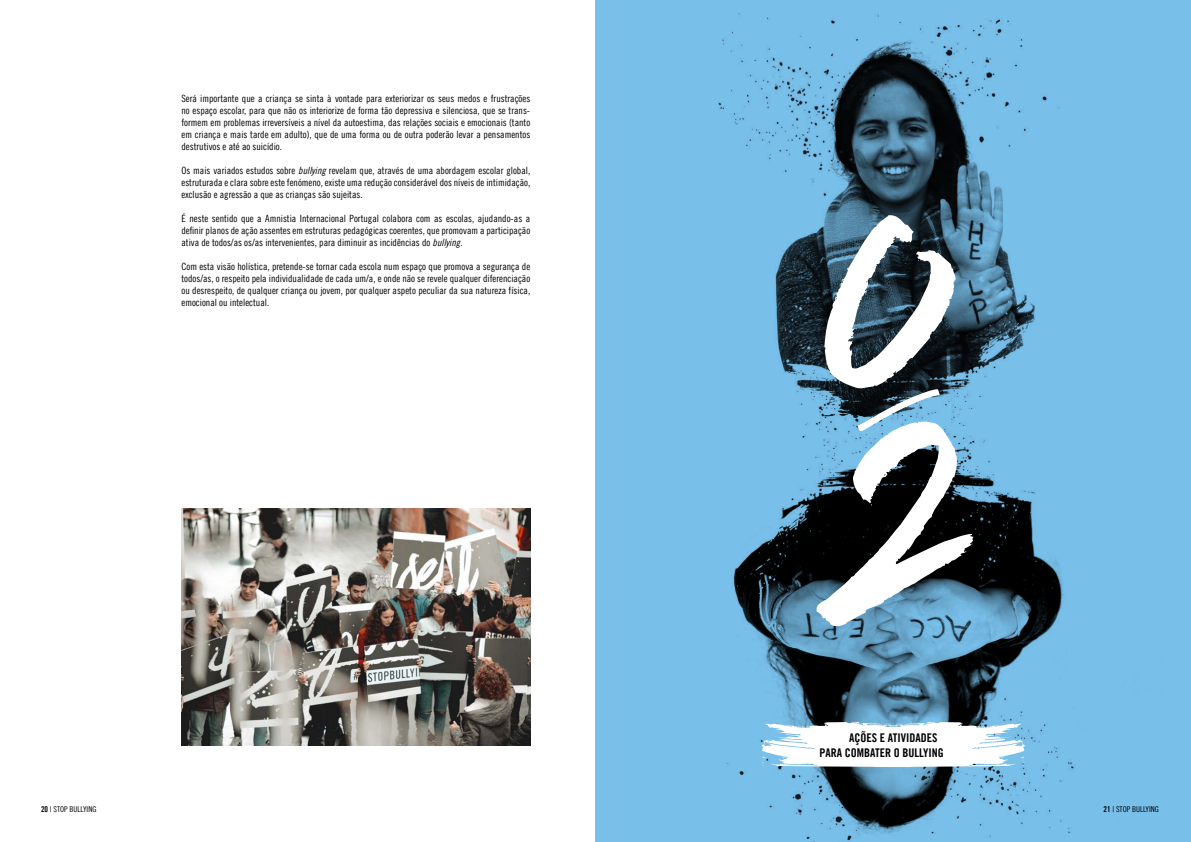
<style>
.page{position:relative;width:1191px;height:842px;background:#fff}
.page>*{position:absolute;margin:0;border:0;box-sizing:border-box;transform-origin:0 0}
.t1{font:338.8px "Have Heart One";color:#fff}
.t2{font:12px/15px "Amnesty Trade Gothic Bd Cn 20";color:#000;text-align:right}
.t3{font:10px/12px "Amnesty Trade Gothic Cn 18";color:#000;text-align:justify}
.t4{font:8px "Amnesty Trade Gothic Cn 18";color:#000}
.s1{font-family:"Amnesty Trade Gothic Cn 18 Obl"}
.s2{font-family:"Amnesty Trade Gothic Bd Cn 20"}
</style>
<div class="page">
<svg style="left:595px;top:0;width:596px;height:842px;background:#66a3c8"></svg>
<svg style="left:761px;top:721px;width:263px;height:46px"></svg>
<img style="left:181px;top:509px;width:349px;height:236px">
<svg style="left:856px;top:385px;width:84px;height:28px;background:#28414f"></svg>
<svg style="left:778px;top:413px;width:211px;height:218px;background:#355568"></svg>
<p class="t3" style="left:181px;top:92px;width:350px">Será importante que a criança se sinta à vontade para exteriorizar os seus medos e frustrações no espaço escolar, para que não os interiorize de forma tão depressiva e silenciosa, que se trans&shy;formem em problemas irreversíveis a nível da autoestima, das relações sociais e emocionais (tanto em criança e mais tarde em adulto), que de uma forma ou de outra poderão levar a pensamentos destrutivos e até ao suicídio.</p>
<p class="t3" style="left:181px;top:164px;width:350px">Os mais variados estudos sobre <span class="s1">bullying</span> revelam que, através de uma abordagem escolar global, estruturada e clara sobre este fenómeno, existe uma redução considerável dos níveis de intimidação, exclusão e agressão a que as crianças são sujeitas.</p>
<p class="t3" style="left:181px;top:212px;width:350px">É neste sentido que a Amnistia Internacional Portugal colabora com as escolas, ajudando-as a definir planos de ação assentes em estruturas pedagógicas coerentes, que promovam a participação ativa de todos/as os/as intervenientes, para diminuir as incidências do <span class="s1">bullying</span>.</p>
<p class="t3" style="left:181px;top:260px;width:350px">Com esta visão holística, pretende-se tornar cada escola num espaço que promova a segurança de todos/as, o respeito pela individualidade de cada um/a, e onde não se revele qualquer diferenciação ou desrespeito, de qualquer criança ou jovem, por qualquer aspeto peculiar da sua natureza física, emocional ou intelectual.</p>
<h1 class="t1" style="left:826px;top:101px;width:131px">0</h1>
<p class="t2" style="left:819px;top:730px;width:122px">AÇÕES E ATIVIDADES<br>PARA COMBATER O BULLYING</p>
<p class="t4" style="left:41px;top:804px;width:57px"><span class="s2">20</span> | STOP BULLYING</p>
<p class="t4" style="left:1103px;top:804px;width:57px"><span class="s2">21</span> | STOP BULLYING</p>
</div>
